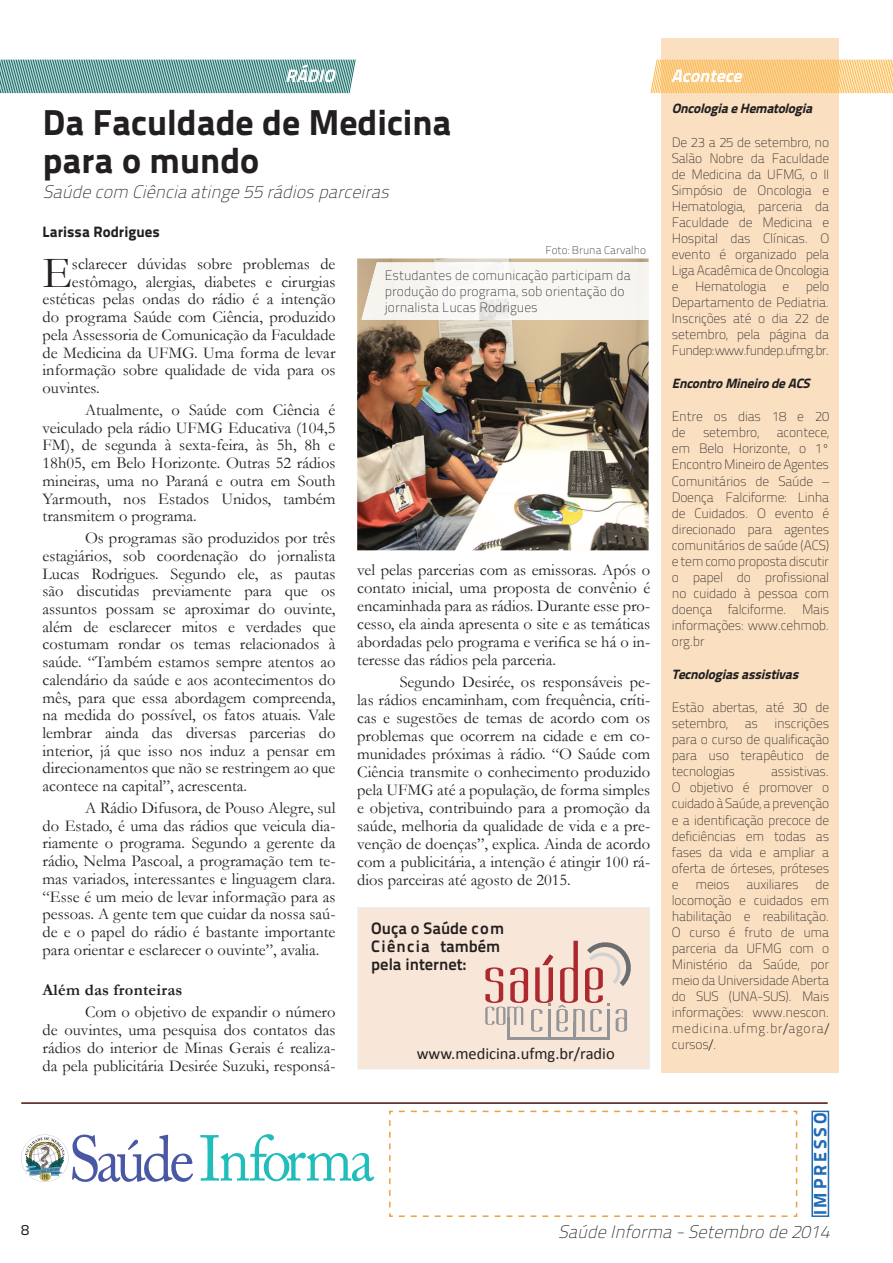
<style>
.page{position:relative;width:893px;height:1263px;background:#fff}
.page>*{position:absolute;margin:0;border:0;box-sizing:border-box;transform-origin:0 0}
.t1{font:44.85px "Garamond";color:#231f20}
.t2{font:36px/37.5px "Titillium Text 20 L 999 wt";color:#231f20}
.t3{font:italic 18px "Titillium Text 20 L 1 wt";color:#231f20}
.t4{font:italic 18px "Titillium Text 20 L 999 wt";color:#fff}
.t5{font:18px "Titillium Text 20 L 999 wt";letter-spacing:.16em;color:#216cb5}
.t6{font:16.5px/17.7px "Garamond";color:#231f20;text-align:justify}
.t7{font:16.5px/18px "Titillium Text 20 L 800 wt";color:#231f20}
.t8{font:16.5px "Calibri";color:#231f20}
.t9{font:700 16.5px "Garamond";letter-spacing:.015em;color:#231f20}
.t10{font:15px "Titillium Text 20 L 999 wt";color:#231f20}
.t11{font:15px "Titillium Text 20 L 400 wt";color:#231f20}
.t12{font:13.5px/16px "Titillium Text 20 L 1 wt";letter-spacing:-.02em;color:#231f20;text-align:justify}
.t13{font:13.5px/16.2px "Titillium Text 20 L 1 wt";color:#231f20}
.t14{font:italic 13.5px "Titillium Text 20 L 999 wt";color:#231f20}
.t15{font:11.25px "Titillium Text 20 L 1 wt";color:#231f20}
.s1{font-family:"Calibri";font-weight:300}
</style>
<div class="page">
<div style="left:357px;top:907px;width:293px;height:162px;background:#f8e6d8"></div>
<svg style="left:0;top:59px;width:356px;height:35px;background:#7aaca8"></svg>
<svg style="left:389px;top:1110px;width:409px;height:107px"></svg>
<div style="left:811px;top:1111px;width:18px;height:106px;border:2px solid #216cb5"></div>
<svg style="left:21px;top:1134px;width:172px;height:48px"></svg>
<svg style="left:200px;top:1134px;width:174px;height:47px"></svg>
<hr style="left:21px;top:1102px;width:807px;height:2px;background:#4c0f0f">
<img style="left:357px;top:258px;width:292px;height:292px">
<div style="left:361px;top:262px;width:288px;height:58px;background:#f8f6f1"></div>
<div style="left:661px;top:38px;width:178px;height:1034px;background:#fae0c1"></div>
<svg style="left:650px;top:59px;width:243px;height:35px;background:#fbce88"></svg>
<hr style="left:507px;top:1036px;width:103px;height:3px;background:#939598">
<hr style="left:507px;top:1017px;width:3px;height:22px;background:#939598">
<hr style="left:573px;top:1022px;width:3px;height:17px;background:#939598">
<hr style="left:607px;top:1018px;width:3px;height:19px;background:#939598">
<svg style="left:485px;top:940px;width:148px;height:94px;background:#e3c5bb"></svg>
<hr style="left:548px;top:1022px;width:3px;height:17px;background:#939598">
<p class="t4" style="left:285px;top:62px;width:57px">RÁDIO</p>
<h2 class="t2" style="left:43px;top:102px;width:410px">Da Faculdade de Medicina para o mundo</h2>
<p class="t3" style="left:43px;top:179px;width:353px">Saúdecom Ciênciaatinge55rádiosparceiras</p>
<p class="t10" style="left:43px;top:220px;width:119px">Larissa Rodrigues</p>
<h1 class="t1" style="left:43px;top:243px;width:31px">E</h1>
<p class="t6" style="left:72px;top:255px;width:265px">sclarecer dúvidas sobre problemas de</p>
<p class="t6" style="left:72px;top:272px;width:265px">estômago, alergias, diabetes e cirurgias</p>
<p class="t6" style="left:43px;top:290px;width:294px">estéticas pelas ondas do rádio é a intenção</p>
<p class="t6" style="left:43px;top:308px;width:294px">do programa Saúde com Ciência, produzido</p>
<p class="t6" style="left:43px;top:325px;width:294px">pela Assessoria de Comunicação da Faculdade</p>
<p class="t6" style="left:43px;top:343px;width:294px">de Medicina da UFMG. Uma forma de levar</p>
<p class="t6" style="left:43px;top:361px;width:294px">informação sobre qualidade de vida para os</p>
<p class="t6" style="left:43px;top:379px;width:59px">ouvintes.</p>
<p class="t6" style="left:43px;top:400px;width:295px;text-indent:43px">Atualmente, o Saúde com Ciência é veiculado pela rádio UFMG Educativa (104,5<br>FM), de segunda à sexta-feira, às 5h, 8h e 18h05, em Belo Horizonte. Outras 52 rádios mineiras, uma no Paraná e outra em South Yarmouth, nos Estados Unidos, também transmitem o programa.</p>
<p class="t6" style="left:43px;top:529px;width:295px;text-indent:43px">Os programas são produzidos por três estagiários, sob coordenação do jornalista Lucas Rodrigues. Segundo ele, as pautas são discutidas previamente para que os assuntos possam se aproximar do ouvinte, além de esclarecer mitos e verdades que costumam rondar os temas relacionados à saúde. “Também estamos sempre atentos ao calendário da saúde e aos acontecimentos do mês, para que essa abordagem compreenda, na medida do possível, os fatos atuais. Vale lembrar ainda das diversas parcerias do interior, já que isso nos induz a pensar em direcionamentos que não se restringem ao que acontece na capital”, acrescenta.</p>
<p class="t6" style="left:43px;top:798px;width:295px;text-indent:43px">A Rádio Difusora, de Pouso Alegre, sul do Estado, é uma das rádios que veicula dia&shy;riamente o programa. Segundo a gerente da rádio, Nelma Pascoal, a programação tem te&shy;mas variados, interessantes e linguagem clara. “Esse é um meio de levar informação para as pessoas. A gente tem que cuidar da nossa saú&shy;de e o papel do rádio é bastante importante para orientar e esclarecer o ouvinte”, avalia.</p>
<p class="t9" style="left:43px;top:978px;width:141px">Além das fronteiras</p>
<p class="t6" style="left:43px;top:1002px;width:294px;text-indent:43px">Com o objetivo de expandir o número de ouvintes, uma pesquisa dos contatos das rádios do interior de Minas Gerais é realiza&shy;da pela publicitária Desirée Suzuki, responsá-</p>
<p class="t15" style="left:545px;top:242px;width:102px">Foto: Bruna Carvalho</p>
<p class="t13" style="left:385px;top:266px;width:247px">Estudantes de comunicação participam da produção do programa, sob orientação do jornalista Lucas Rodrigues</p>
<p class="t6" style="left:357px;top:560px;width:295px">vel pelas parcerias com as emissoras. Após o contato inicial, uma proposta de convênio é encaminhada para as rádios. Durante esse pro&shy;cesso, ela ainda apresenta o site e as temáticas abordadas pelo programa e verifica se há o in&shy;teresse das rádios pela parceria.</p>
<p class="t6" style="left:357px;top:673px;width:294px;text-indent:43px">Segundo Desirée, os responsáveis pe&shy;las rádios encaminham, com frequência, críti&shy;cas e sugestões de temas de acordo com os problemas que ocorrem na cidade e em co&shy;munidades próximas à rádio. “O Saúde com Ciência transmite o conhecimento produzido pela UFMG até a população, de forma simples e objetiva, contribuindo para a promoção da saúde, melhoria da qualidade de vida e a pre&shy;venção de doenças”, explica. Ainda de acordo com a publicitária, a intenção é atingir 100 rá&shy;dios parceiras até agosto de 2015.</p>
<p class="t7" style="left:371px;top:918px;width:134px">Ouça o Saúde com<br>Ciência também pela internet:</p>
<p class="t8" style="left:417px;top:1043px;width:200px">www.medicina.ufmg.br/radio</p>
<p class="t4" style="left:671px;top:62px;width:78px">Acontece</p>
<p class="t14" style="left:672px;top:98px;width:146px">OncologiaeHematologia</p>
<p class="t12" style="left:672px;top:133px;width:159px">De 23 a 25 de setembro, no Salão Nobre da Faculdade de Medicina da UFMG, o II Simpósio de Oncologia e Hematologia, parceria da Faculdade de Medicina e Hospital das Clínicas. O evento é organizado pela Liga Acadêmica de Oncologia e Hematologia e pelo Departamento de Pediatria.<br>Inscrições até o dia 22 de setembro, pela página da Fundep: www.fundep.ufmg.br.</p>
<p class="t14" style="left:672px;top:373px;width:144px">EncontroMineirodeACS</p>
<p class="t12" style="left:672px;top:408px;width:159px">Entre os dias 18 e 20 de</p>
<p class="t12" style="left:703px;top:424px;width:58px">setembro,</p>
<p class="t12" style="left:672px;top:424px;width:159px;text-indent:105px">acontece, em Belo Horizonte, o 1º Encontro Mineiro de Agentes Comunitários de Saúde – Doença Falciforme: Linha de Cuidados. O evento é direcionado para agentes comunitários de saúde (ACS) e tem como proposta discutir o papel do profissional no cuidado à pessoa com doença falciforme. Mais informações: www.cehmob. org.br</p>
<p class="t14" style="left:672px;top:664px;width:133px">Tecnologiasassistivas</p>
<p class="t12" style="left:672px;top:699px;width:159px">Estão abertas, até 30 de setembro, as inscrições para o curso de qualificação para uso terapêutico de tecnologias</p>
<p class="t12" style="left:672px;top:763px;width:159px;text-indent:99px">assistivas.<br>O objetivo é promover o cuidado à Saúde, a prevenção e a identificação precoce de deficiências em todas as fases da vida e ampliar a oferta de órteses, próteses e meios auxiliares de locomoção e cuidados em habilitação e reabilitação.<br>O curso é fruto de uma parceria da UFMG com o Ministério da Saúde, por meio da Universidade Aberta do SUS (UNA-SUS). Mais informações: www.nescon. medicina.ufmg.br<span class="s1">/</span>agora<span class="s1">/ </span>cursos<span class="s1">/</span>.</p>
<p class="t5" style="left:806px;top:1215px;width:104px;rotate:-90deg">IMPRESSO</p>
<p class="t11" style="left:21px;top:1219px;width:9px">8</p>
<p class="t3" style="left:558px;top:1219px;width:278px">SaúdeInforma-Setembrode2014</p>
</div>
